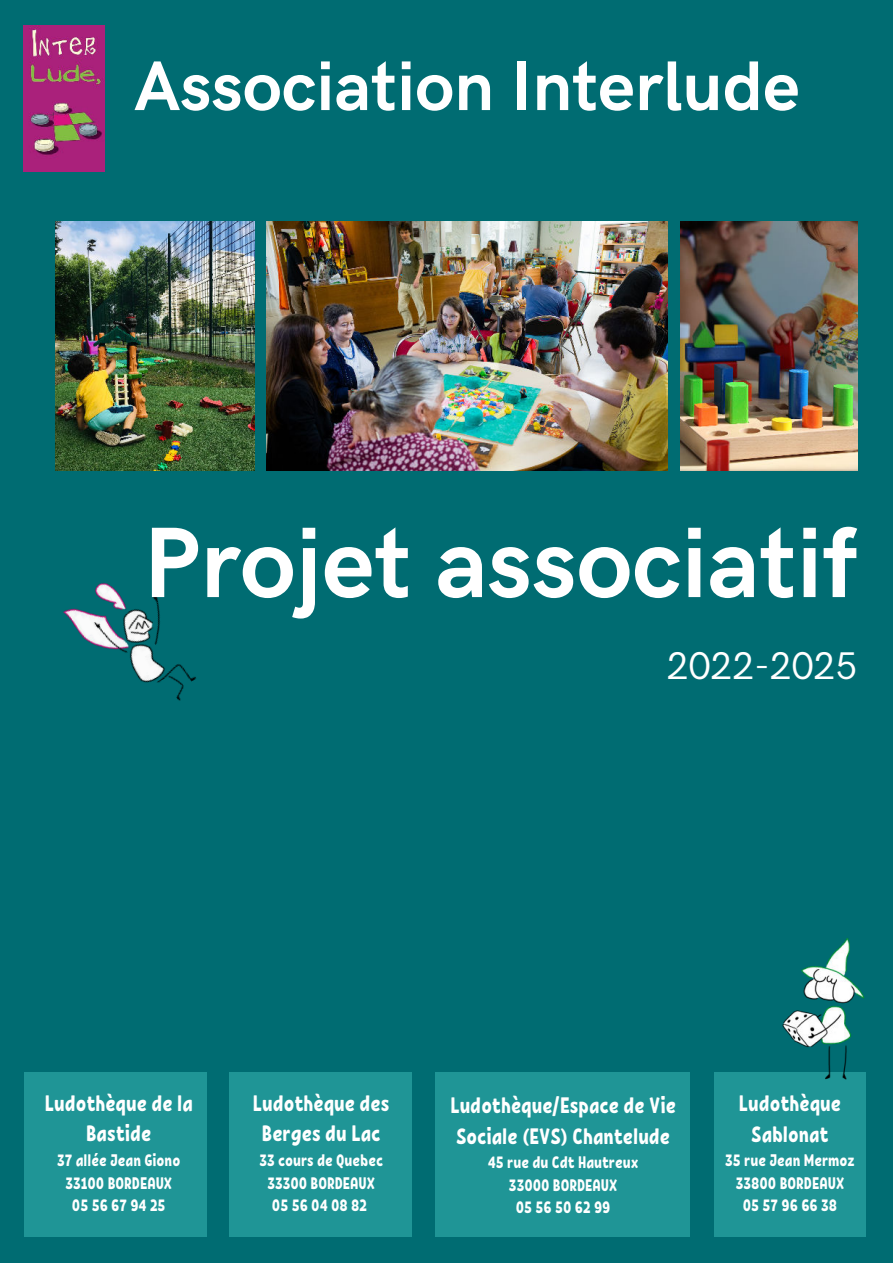
<style>
.page{position:relative;width:893px;height:1264px;background:#fff}
.page>*{position:absolute;margin:0;border:0;box-sizing:border-box;transform-origin:0 0}
.t1{font:700 100.35px "HK Grotesk";color:#fff}
.t2{font:700 70.5px "HK Grotesk";color:#fff}
.t3{font:38.7px "HK Grotesk";color:#fff}
.t4{font:22.2px/30.3px "RF Krabuler";color:#fff;text-align:center}
.t5{font:16.65px/22.5px "RF Krabuler";color:#fff;text-align:center}
</style>
<div class="page">
<div style="left:0;top:0;width:892px;height:1262px;background:#006c72"></div>
<img style="left:24px;top:26px;width:81px;height:146px">
<div style="left:24px;top:1072px;width:182px;height:164px;background:#1f9596"></div>
<div style="left:230px;top:1072px;width:182px;height:164px;background:#1f9596"></div>
<div style="left:436px;top:1072px;width:254px;height:164px;background:#1f9596"></div>
<div style="left:714px;top:1072px;width:151px;height:164px;background:#1f9596"></div>
<img style="left:267px;top:222px;width:400px;height:248px">
<img style="left:55px;top:222px;width:199px;height:248px">
<img style="left:680px;top:222px;width:177px;height:248px">
<img style="left:63px;top:583px;width:133px;height:118px">
<img style="left:782px;top:938px;width:84px;height:163px">
<h2 class="t2" style="left:134px;top:33px;width:667px">Association Interlude</h2>
<h1 class="t1" style="left:143px;top:487px;width:714px">Projet associatif</h1>
<h3 class="t3" style="left:667px;top:637px;width:192px">2022-2025</h3>
<h3 class="t4" style="left:45px;top:1087px;width:149px">Ludothèque de la<br>Bastide</h3>
<p class="t5" style="left:57px;top:1148px;width:124px">37 allée Jean Giono<br>33100 BORDEAUX<br>05 56 67 94 25</p>
<h3 class="t4" style="left:253px;top:1087px;width:138px">Ludothèque des<br>Berges du Lac</h3>
<p class="t5" style="left:259px;top:1148px;width:125px">33 cours de Quebec<br>33300 BORDEAUX<br>05 56 04 08 82</p>
<h3 class="t4" style="left:450px;top:1090px;width:227px;text-align:left">Ludothèque/Espace de Vie<br>Sociale (EVS) Chantelude</h3>
<p class="t5" style="left:487px;top:1151px;width:152px">45 rue du Cdt Hautreux<br>33000 BORDEAUX<br>05 56 50 62 99</p>
<h3 class="t4" style="left:738px;top:1088px;width:104px">Ludothèque<br>Sablonat</h3>
<p class="t5" style="left:725px;top:1149px;width:131px">35 rue Jean Mermoz<br>33800 BORDEAUX<br>05 57 96 66 38</p>
</div>
